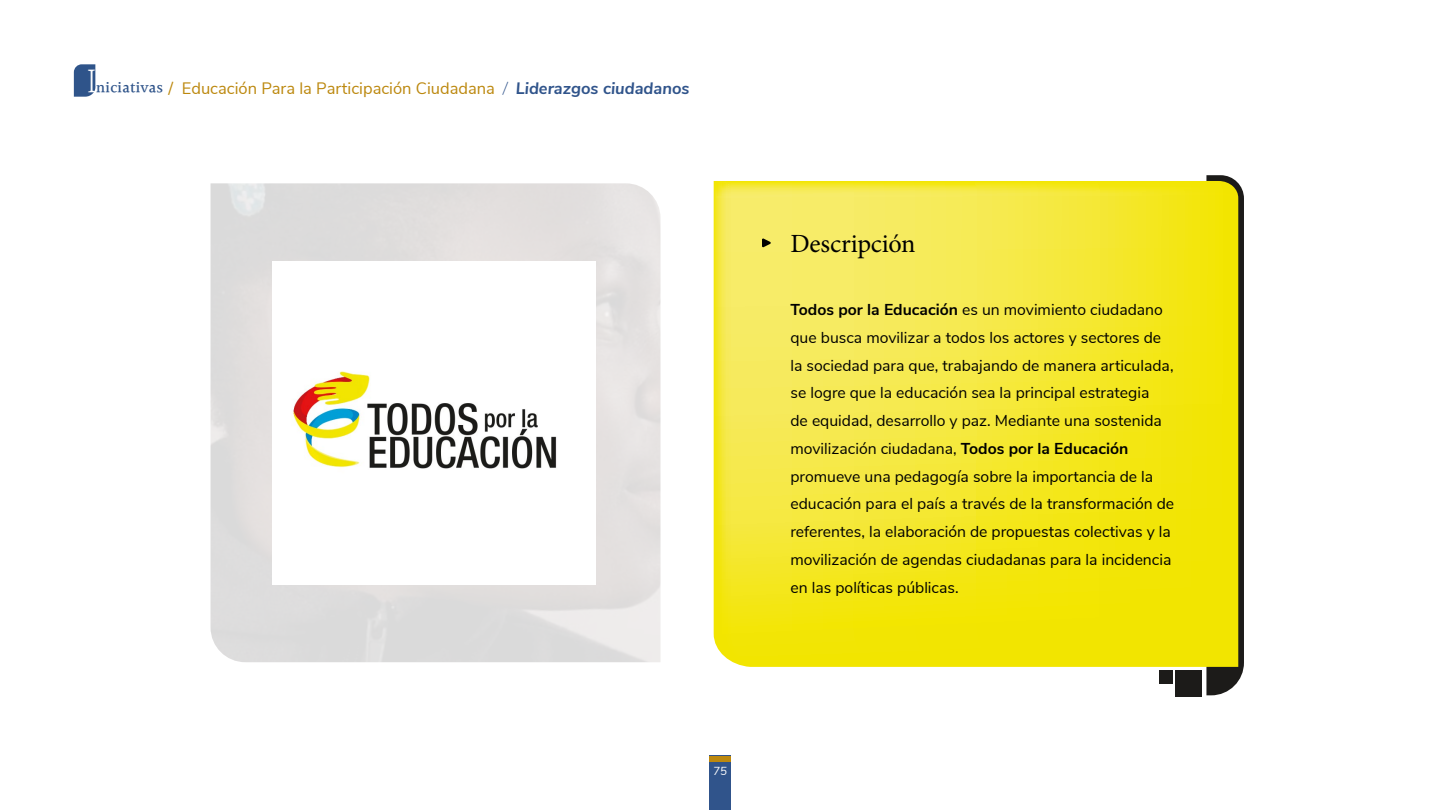
<style>
.page{position:relative;width:1440px;height:810px;background:#fff}
.page>*{position:absolute;margin:0;border:0;box-sizing:border-box;transform-origin:0 0}
.t1{font:300 37.12px "Halant";color:#fff}
.t2{font:26.25px "Minion Pro";letter-spacing:-.005em;color:#000}
.t3{font:16.5px "Nunito Sans";color:#bc880e}
.t4{font:15.75px/27.8px "Nunito Sans";color:#000}
.t5{font:500 15.67px "Halant";letter-spacing:.01em;color:#2f548a}
.t6{font:italic 11.62px "Nunito Sans";color:#fff}
.s1{font-weight:200;font-style:italic;color:#30548b}
.s2{font-weight:700;font-style:italic;color:#30548b}
.s3{font-weight:700}
</style>
<div class="page">
<svg style="left:74px;top:64px;width:22px;height:33px"></svg>
<svg style="left:1206px;top:175px;width:38px;height:520px;background:#36352c"></svg>
<svg style="left:714px;top:181px;width:524px;height:486px;background:#f4e72c"></svg>
<div style="left:1175px;top:671px;width:27px;height:26px;background:#1c1b19"></div>
<div style="left:1159px;top:671px;width:13px;height:13px;background:#1c1b19"></div>
<img style="left:290px;top:371px;width:267px;height:102px">
<svg style="left:762px;top:238px;width:9px;height:10px"></svg>
<div style="left:709px;top:756px;width:22px;height:54px;background:#30548b"></div>
<div style="left:709px;top:756px;width:22px;height:5px;background:#bc880e"></div>
<h1 class="t1" style="left:87px;top:57px;width:11px">I</h1>
<p class="t5" style="left:96px;top:76px;width:68px">niciativas</p>
<p class="t3" style="left:169px;top:76px;width:523px">/ Educación Para la Participación Ciudadana <span class="s1">/</span> <span class="s2">Liderazgos ciudadanos</span></p>
<h2 class="t2" style="left:790px;top:226px;width:126px">Descripción</h2>
<p class="t4" style="left:790px;top:295px;width:385px"><span class="s3">Todos por la Educación</span> es un movimiento ciudadano que busca movilizar a todos los actores y sectores de la sociedad para que, trabajando de manera articulada, se logre que la educación sea la principal estrategia<br>de equidad, desarrollo y paz. Mediante una sostenida movilización ciudadana, <span class="s3">Todos por la Educación </span>promueve una pedagogía sobre la importancia de la educación para el país a través de la transformación de referentes, la elaboración de propuestas colectivas y la movilización de agendas ciudadanas para la incidencia en las políticas públicas.</p>
<p class="t6" style="left:713px;top:763px;width:15px">75</p>
</div>
